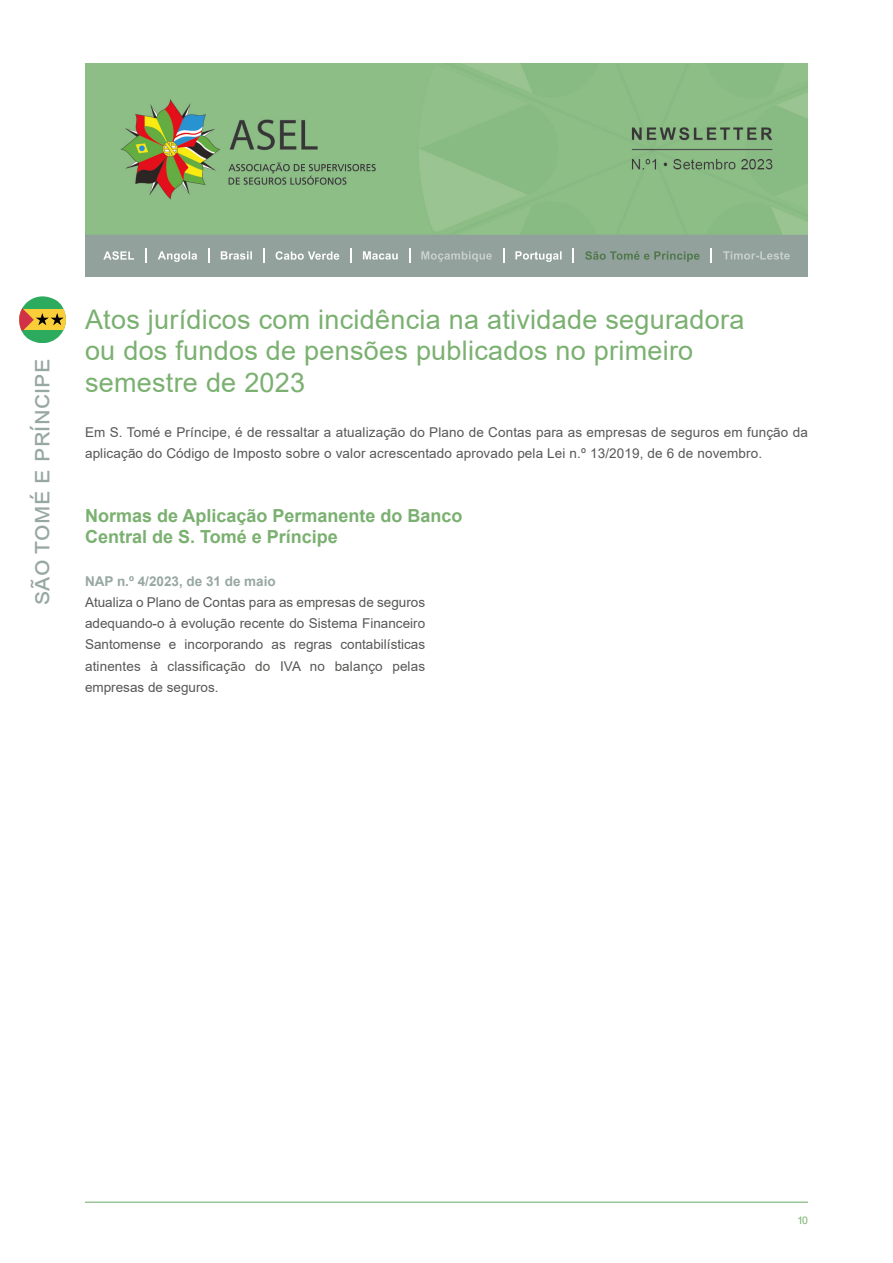
<style>
.page{position:relative;width:893px;height:1263px;background:#fff}
.page>*{position:absolute;margin:0;border:0;box-sizing:border-box;transform-origin:0 0}
.t1{font:27px/31.5px "Arial";letter-spacing:.01em;color:#7ab070}
.t2{font:25.5px "Arial";color:#97a7a1}
.t3{font:700 18px/21.3px "Arial";color:#7ab070}
.t4{font:13.5px/21.3px "Arial";letter-spacing:.01em;color:#575756;text-align:justify}
.t5{font:700 13.5px "Arial";color:#97a7a1}
.t6{font:10.5px "Arial";color:#79b371}
</style>
<div class="page">
<hr style="left:85px;top:1201px;width:723px;height:2px;background:#79b371">
<img style="left:85px;top:64px;width:723px;height:212px">
<svg style="left:158px;top:251px;width:39px;height:11px"></svg>
<svg style="left:221px;top:251px;width:31px;height:9px"></svg>
<svg style="left:276px;top:251px;width:63px;height:9px"></svg>
<svg style="left:363px;top:251px;width:35px;height:9px"></svg>
<svg style="left:421px;top:251px;width:71px;height:11px"></svg>
<svg style="left:515px;top:251px;width:47px;height:11px"></svg>
<svg style="left:585px;top:251px;width:114px;height:11px"></svg>
<svg style="left:723px;top:251px;width:67px;height:9px"></svg>
<svg style="left:103px;top:251px;width:31px;height:9px"></svg>
<svg style="left:145px;top:248px;width:1px;height:15px"></svg>
<svg style="left:208px;top:248px;width:2px;height:15px"></svg>
<svg style="left:263px;top:248px;width:1px;height:15px"></svg>
<svg style="left:350px;top:248px;width:2px;height:15px"></svg>
<svg style="left:409px;top:248px;width:1px;height:15px"></svg>
<svg style="left:503px;top:248px;width:1px;height:15px"></svg>
<svg style="left:573px;top:248px;width:1px;height:15px"></svg>
<svg style="left:711px;top:248px;width:1px;height:15px"></svg>
<svg style="left:19px;top:296px;width:47px;height:47px"></svg>
<h2 class="t2" style="left:23px;top:605px;width:247px;rotate:-90deg">são tomé e príncipe</h2>
<h1 class="t1" style="left:85px;top:303px;width:661px">Atos jurídicos com incidência na atividade seguradora ou dos fundos de pensões publicados no primeiro semestre de 2023</h1>
<p class="t4" style="left:85px;top:421px;width:724px">Em S. Tomé e Príncipe, é de ressaltar a atualização do Plano de Contas para as empresas de seguros em função da aplicação do Código de Imposto sobre o valor acrescentado aprovado pela Lei n.º 13/2019, de 6 de novembro.</p>
<h3 class="t3" style="left:85px;top:505px;width:379px">Normas de Aplicação Permanente do Banco<br>Central de S. Tomé e Príncipe</h3>
<p class="t5" style="left:85px;top:571px;width:192px">NAP n.º 4/2023, de 31 de maio</p>
<p class="t4" style="left:85px;top:591px;width:342px">Atualiza o Plano de Contas para as empresas de seguros adequando-o à evolução recente do Sistema Financeiro Santomense e incorporando as regras contabilísticas atinentes à classificação do IVA no balanço pelas empresas de seguros.</p>
<p class="t6" style="left:798px;top:1213px;width:11px">10</p>
</div>
